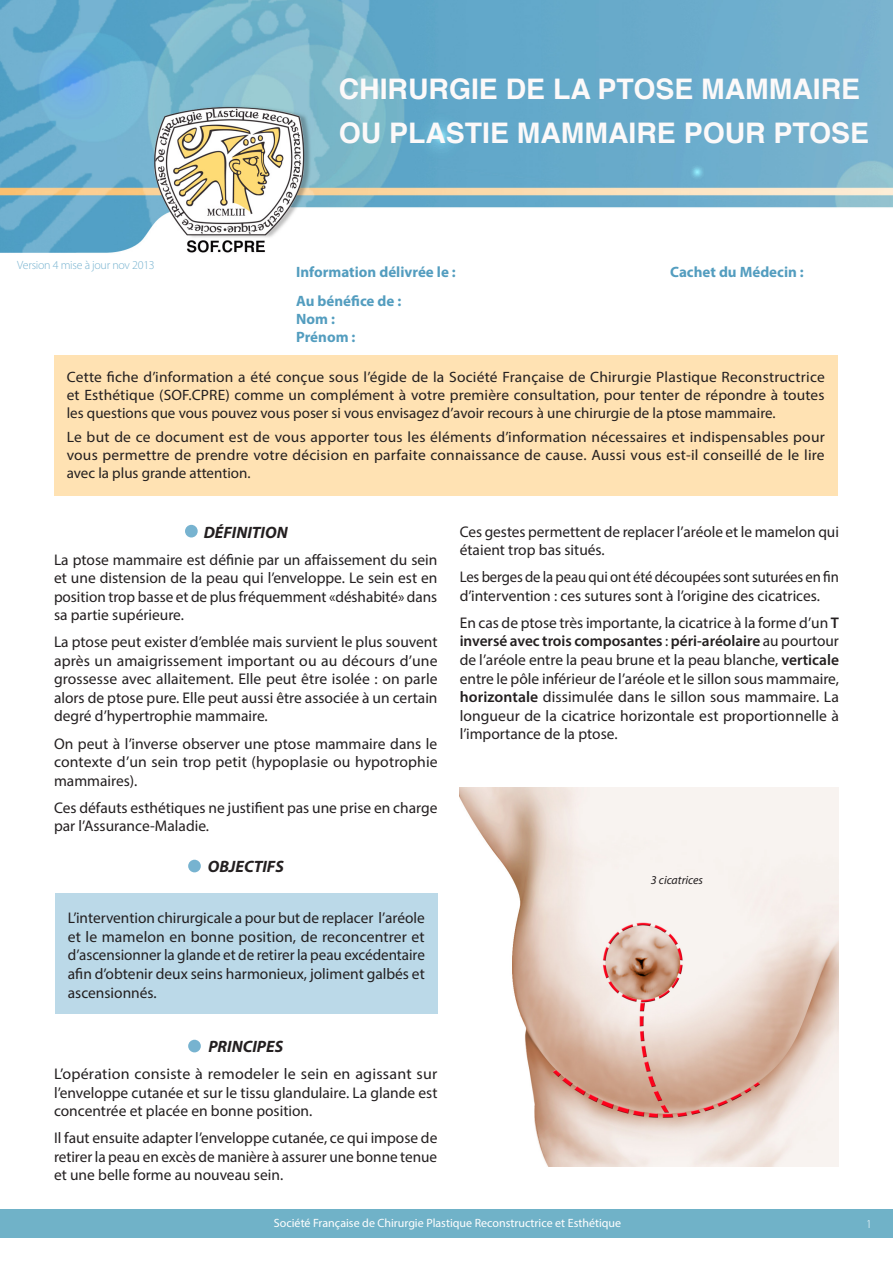
<style>
.page{position:relative;width:893px;height:1263px;background:#fff}
.page>*{position:absolute;margin:0;border:0;box-sizing:border-box;transform-origin:0 0}
.t1{font:700 28.35px/44.1px "Helvetica";color:#fcf9f9}
.t2{font:italic 700 16.5px "Myriad Pro";color:#231f20}
.t3{font:15.45px/18.6px "Myriad Pro";color:#231f20;text-align:justify}
.t4{font:15.45px/18.6px "Myriad Pro";color:#231f20;scale:.95 1}
.t5{font:15px/18px "Myriad Pro";color:#231f20;text-align:justify}
.t6{font:700 15px "Myriad Pro";color:#539dbf}
.t7{font:12px "Myriad Pro";color:#fff}
.t8{font:300 12px "Myriad Pro";letter-spacing:-.02em;color:#77b3d0}
.t9{font:italic 12px "Myriad Pro";color:#231f20}
.t10{font:300 12px "Myriad Pro";color:#fff}
.s1{font-weight:600}
</style>
<div class="page">
<div style="left:0;top:1209px;width:893px;height:29px;background:#70b2c8"></div>
<div style="left:54px;top:355px;width:783px;height:140px;background:#ffe2b3"></div>
<div style="left:55px;top:893px;width:383px;height:120px;background:#bbd9e8"></div>
<div style="left:185px;top:525px;width:13px;height:12px;background:#77b3d0;border-radius:50%"></div>
<img style="left:0;top:0;width:893px;height:253px">
<div style="left:188px;top:860px;width:13px;height:12px;background:#77b3d0;border-radius:50%"></div>
<div style="left:188px;top:1040px;width:13px;height:12px;background:#77b3d0;border-radius:50%"></div>
<img style="left:460px;top:788px;width:379px;height:379px">
<p class="t8" style="left:17px;top:258px;width:139px">Version 4 mise à jour nov 2013</p>
<h1 class="t1" style="left:339px;top:68px;width:532px">CHIRURGIE DE LA PTOSE MAMMAIRE<br>OU PLASTIE MAMMAIRE POUR PTOSE</h1>
<p class="t6" style="left:296px;top:262px;width:161px">Information délivrée le :</p>
<p class="t6" style="left:670px;top:262px;width:135px">Cachet du Médecin :</p>
<p class="t6" style="left:296px;top:291px;width:107px">Au bénéfice de :</p>
<p class="t6" style="left:296px;top:309px;width:40px">Nom :</p>
<p class="t6" style="left:296px;top:327px;width:61px">Prénom :</p>
<p class="t5" style="left:67px;top:368px;width:760px">Cette fiche d’information a été conçue sous l’égide de la Société Française de Chirurgie Plastique Reconstructrice et Esthétique (SOF.CPRE) comme un complément à votre première consultation, pour tenter de répondre à toutes les questions que vous pouvez vous poser si vous envisagez d’avoir recours à une chirurgie de la ptose mammaire.</p>
<p class="t5" style="left:67px;top:428px;width:760px">Le but de ce document est de vous apporter tous les éléments d’information nécessaires et indispensables pour vous permettre de prendre votre décision en parfaite connaissance de cause. Aussi vous est-il conseillé de le lire avec la plus grande attention.</p>
<p class="t2" style="left:204px;top:521px;width:86px">DÉFINITION</p>
<p class="t3" style="left:54px;top:550px;width:385px">La ptose mammaire est définie par un affaissement du sein et une distension de la peau qui l’enveloppe. Le sein est en position trop basse et de plus fréquemment «déshabité» dans sa partie supérieure.</p>
<p class="t3" style="left:54px;top:632px;width:385px">La ptose peut exister d’emblée mais survient le plus souvent après un amaigrissement important ou au décours d’une grossesse avec allaitement. Elle peut être isolée : on parle alors de ptose pure. Elle peut aussi être associée à un certain degré d’hypertrophie mammaire.</p>
<p class="t3" style="left:54px;top:734px;width:385px">On peut à l’inverse observer une ptose mammaire dans le contexte d’un sein trop petit (hypoplasie ou hypotrophie mammaires).</p>
<p class="t3" style="left:54px;top:798px;width:385px">Ces défauts esthétiques ne justifient pas une prise en charge par l’Assurance-Maladie.</p>
<p class="t2" style="left:208px;top:856px;width:78px">OBJECTIFS</p>
<p class="t3" style="left:68px;top:909px;width:359px">L’intervention chirurgicale a pour but de replacer l’aréole et le mamelon en bonne position, de reconcentrer et d’ascensionner la glande et de retirer la peau excédentaire afin d’obtenir deux seins harmonieux, joliment galbés et ascensionnés.</p>
<p class="t2" style="left:208px;top:1036px;width:76px">PRINCIPES</p>
<p class="t3" style="left:54px;top:1064px;width:385px">L’opération consiste à remodeler le sein en agissant sur l’enveloppe cutanée et sur le tissu glandulaire. La glande est concentrée et placée en bonne position.</p>
<p class="t3" style="left:54px;top:1128px;width:385px">Il faut ensuite adapter l’enveloppe cutanée, ce qui impose de retirer la peau en excès de manière à assurer une bonne tenue et une belle forme au nouveau sein.</p>
<p class="t3" style="left:460px;top:522px;width:381px">Ces gestes permettent de replacer l’aréole et le mamelon qui étaient trop bas situés.</p>
<p class="t4" style="left:460px;top:568px;width:401px">Les berges de la peau qui ont été découpées sont suturées en fin d’intervention : ces sutures sont à l’origine des cicatrices.</p>
<p class="t3" style="left:460px;top:613px;width:381px">En cas de ptose très importante, la cicatrice à la forme d’un <span class="s1">T inversé avec trois composantes</span> : <span class="s1">péri-aréolaire</span> au pourtour de l’aréole entre la peau brune et la peau blanche, <span class="s1">verticale </span>entre le pôle inférieur de l’aréole et le sillon sous mammaire, <span class="s1">horizontale</span> dissimulée dans le sillon sous mammaire. La longueur de la cicatrice horizontale est proportionnelle à l’importance de la ptose.</p>
<p class="t9" style="left:651px;top:872px;width:54px">3 cicatrices</p>
<p class="t7" style="left:274px;top:1215px;width:349px">Société Française de Chirurgie Plastique Reconstructrice et Esthétique</p>
<p class="t10" style="left:866px;top:1217px;width:7px">1</p>
</div>
